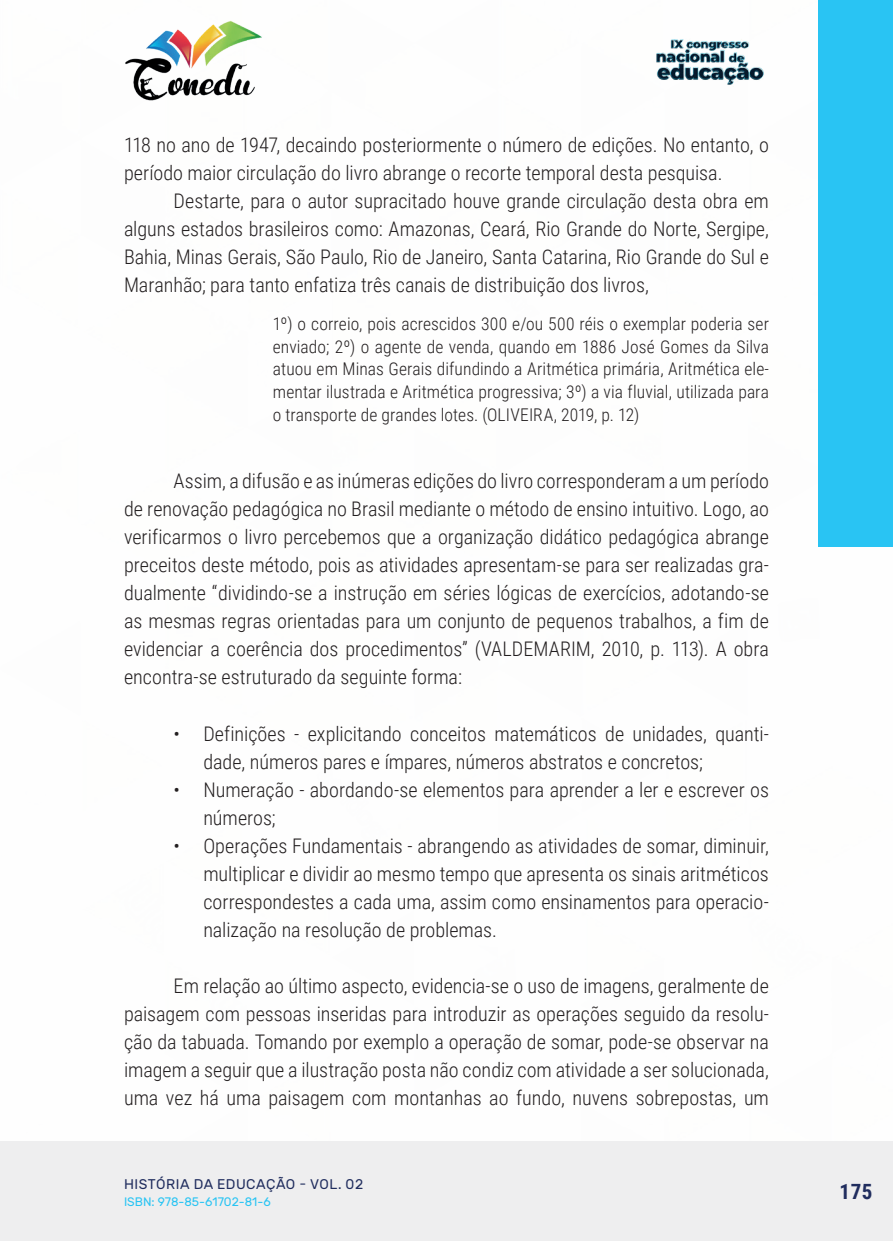
<style>
.page{position:relative;width:893px;height:1241px;background:#fff}
.page>*{position:absolute;margin:0;border:0;box-sizing:border-box;transform-origin:0 0}
.t1{font:700 21px "Roboto Condensed";color:#202d5e}
._9_CORPO{font:300 20.12px/28px "Roboto Condensed";color:#231f20;text-align:justify}
._16_CITACAO{font:300 17.5px/22.8px "Roboto Condensed";letter-spacing:.005em;color:#231f20;text-align:justify}
.t2{font:14px "Rubik";letter-spacing:.035em;color:#202d5e}
.t3{font:12.25px "Rubik";color:#29c4f3}
</style>
<div class="page">
<div style="left:0;top:1141px;width:893px;height:99px;background:#eeeeef"></div>
<img style="left:125px;top:20px;width:137px;height:81px">
<img style="left:656px;top:39px;width:108px;height:46px">
<div style="left:819px;top:0;width:74px;height:546px;background:#29c4f3"></div>
<p class="_9_CORPO" style="left:124px;top:130px;width:646px">118 no ano de 1947, decaindo posteriormente o número de edições. No entanto, o período maior circulação do livro abrange o recorte temporal desta pesquisa.</p>
<p class="_9_CORPO" style="left:124px;top:186px;width:646px;text-indent:50px">Destarte, para o autor supracitado houve grande circulação desta obra em alguns estados brasileiros como: Amazonas, Ceará, Rio Grande do Norte, Sergipe, Bahia, Minas Gerais, São Paulo, Rio de Janeiro, Santa Catarina, Rio Grande do Sul e Maranhão; para tanto enfatiza três canais de distribuição dos livros,</p>
<p class="_16_CITACAO" style="left:273px;top:311px;width:498px">1º) o correio, pois acrescidos 300 e/ou 500 réis o exemplar poderia ser enviado; 2º) o agente de venda, quando em 1886 José Gomes da Silva atuou em Minas Gerais difundindo a Aritmética primária, Aritmética ele&shy;mentar ilustrada e Aritmética progressiva; 3º) a via fluvial, utilizada para o transporte de grandes lotes. (OLIVEIRA, 2019, p. 12)</p>
<p class="_9_CORPO" style="left:124px;top:466px;width:646px;text-indent:50px">Assim, a difusão e as inúmeras edições do livro corresponderam a um período de renovação pedagógica no Brasil mediante o método de ensino intuitivo. Logo, ao verificarmos o livro percebemos que a organização didático pedagógica abrange preceitos deste método, pois as atividades apresentam-se para ser realizadas gra&shy;dualmente “dividindo-se a instrução em séries lógicas de exercícios, adotando-se as mesmas regras orientadas para um conjunto de pequenos trabalhos, a fim de evidenciar a coerência dos procedimentos” (VALDEMARIM, 2010, p. 113). A obra encontra-se estruturado da seguinte forma:</p>
<p class="_9_CORPO" style="left:203px;top:718px;width:567px;text-indent:-30px">• Definições - explicitando conceitos matemáticos de unidades, quanti&shy;dade, números pares e ímpares, números abstratos e concretos;</p>
<p class="_9_CORPO" style="left:203px;top:774px;width:567px;text-indent:-30px">• Numeração - abordando-se elementos para aprender a ler e escrever os números;</p>
<p class="_9_CORPO" style="left:203px;top:830px;width:567px;text-indent:-30px">• Operações Fundamentais - abrangendo as atividades de somar, diminuir, multiplicar e dividir ao mesmo tempo que apresenta os sinais aritméticos correspondestes a cada uma, assim como ensinamentos para operacio&shy;nalização na resolução de problemas.</p>
<p class="_9_CORPO" style="left:124px;top:970px;width:646px;text-indent:50px">Em relação ao último aspecto, evidencia-se o uso de imagens, geralmente de paisagem com pessoas inseridas para introduzir as operações seguido da resolu&shy;ção da tabuada. Tomando por exemplo a operação de somar, pode-se observar na imagem a seguir que a ilustração posta não condiz com atividade a ser solucionada, uma vez há uma paisagem com montanhas ao fundo, nuvens sobrepostas, um</p>
<p class="t2" style="left:124px;top:1175px;width:241px">HISTÓRIA DA EDUCAÇÃO - VOL. 02</p>
<p class="t3" style="left:124px;top:1194px;width:148px">ISBN: 978-85-61702-81-6</p>
<p class="t1" style="left:839px;top:1176px;width:34px">175</p>
</div>
